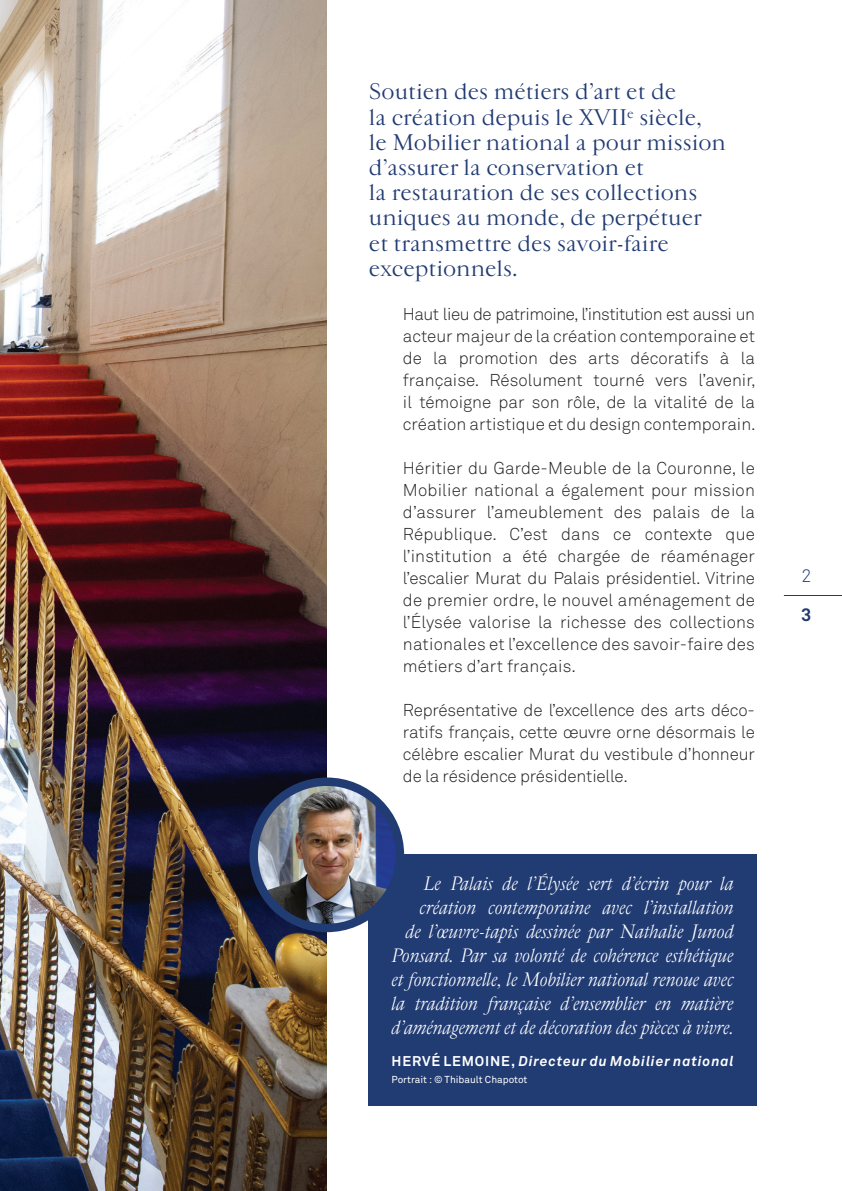
<style>
.page{position:relative;width:842px;height:1191px;background:#fff}
.page>*{position:absolute;margin:0;border:0;box-sizing:border-box;transform-origin:0 0}
.t1{font:21px/25.2px "Cardinal Classic Short";color:#213b73}
.t2{font:italic 18px/24px "Cardinal Classic Short";letter-spacing:-.005em;color:#fff;text-align:right}
.t3{font:300 18px "Akkurat Pro";color:#213b73}
.t4{font:700 18px "Akkurat Pro";color:#213b73}
.t5{font:300 17px/22px "Akkurat Pro";color:#231f20;text-align:justify}
.t6{font:italic 700 14px "Akkurat Pro";letter-spacing:.06em;color:#fff}
.t7{font:10px "Akkurat Pro";color:#fff}
.s1{font-style:normal}
</style>
<div class="page">
<img style="left:0;top:0;width:327px;height:1191px">
<hr style="left:784px;top:595px;width:58px;height:1px;background:#213b73">
<div style="left:369px;top:855px;width:388px;height:251px;background:#213b73"></div>
<img style="left:254px;top:781px;width:146px;height:147px;border-radius:73px">
<div style="left:249px;top:777px;width:155px;height:155px;border:8px solid #213b73;border-radius:50%"></div>
<p class="t1" style="left:369px;top:79px;width:359px">Soutien des métiers d’art et de<br>la création depuis le XVII<sup>e</sup> siècle,<br>le Mobilier national a pour mission d’assurer la conservation et<br>la restauration de ses collections uniques au monde, de perpétuer et transmettre des savoir-faire exceptionnels.</p>
<p class="t5" style="left:403px;top:303px;width:354px">Haut lieu de patrimoine, l’institution est aussi un acteur majeur de la création contemporaine et de la promotion des arts décoratifs à la française. Résolument tourné vers l’avenir, il témoigne par son rôle, de la vitalité de la création artistique et du design contemporain.</p>
<p class="t5" style="left:403px;top:457px;width:354px">Héritier du Garde-Meuble de la Couronne, le Mobilier national a également pour mission d’assurer l’ameublement des palais de la République. C’est dans ce contexte que l’institution a été chargée de réaménager l’escalier Murat du Palais présidentiel. Vitrine de premier ordre, le nouvel aménagement de l’Élysée valorise la richesse des collections nationales et l’excellence des savoir-faire des métiers d’art français.</p>
<p class="t5" style="left:403px;top:699px;width:354px">Représentative de l’excellence des arts déco&shy;ratifs français, cette œuvre orne désormais le célèbre escalier Murat du vestibule d’honneur de la résidence présidentielle.</p>
<p class="t2" style="left:392px;top:871px;width:344px">Le Palais de l’Élysée sert d’écrin pour la création contemporaine avec l’installation<br>de l’œuvre-tapis dessinée par Nathalie Junod Ponsard. Par sa volonté de cohérence esthétique et fonctionnelle, le Mobilier national renoue avec la tradition française d’ensemblier en matière d’aménagement et de décoration des pièces à vivre.</p>
<p class="t6" style="left:392px;top:1051px;width:344px"><span class="s1">HERVÉ LEMOINE,</span> Directeur du Mobilier national</p>
<p class="t7" style="left:392px;top:1074px;width:137px">Portrait : © Thibault Chapotot</p>
<p class="t3" style="left:801px;top:565px;width:12px">2</p>
<p class="t4" style="left:801px;top:604px;width:12px">3</p>
</div>
